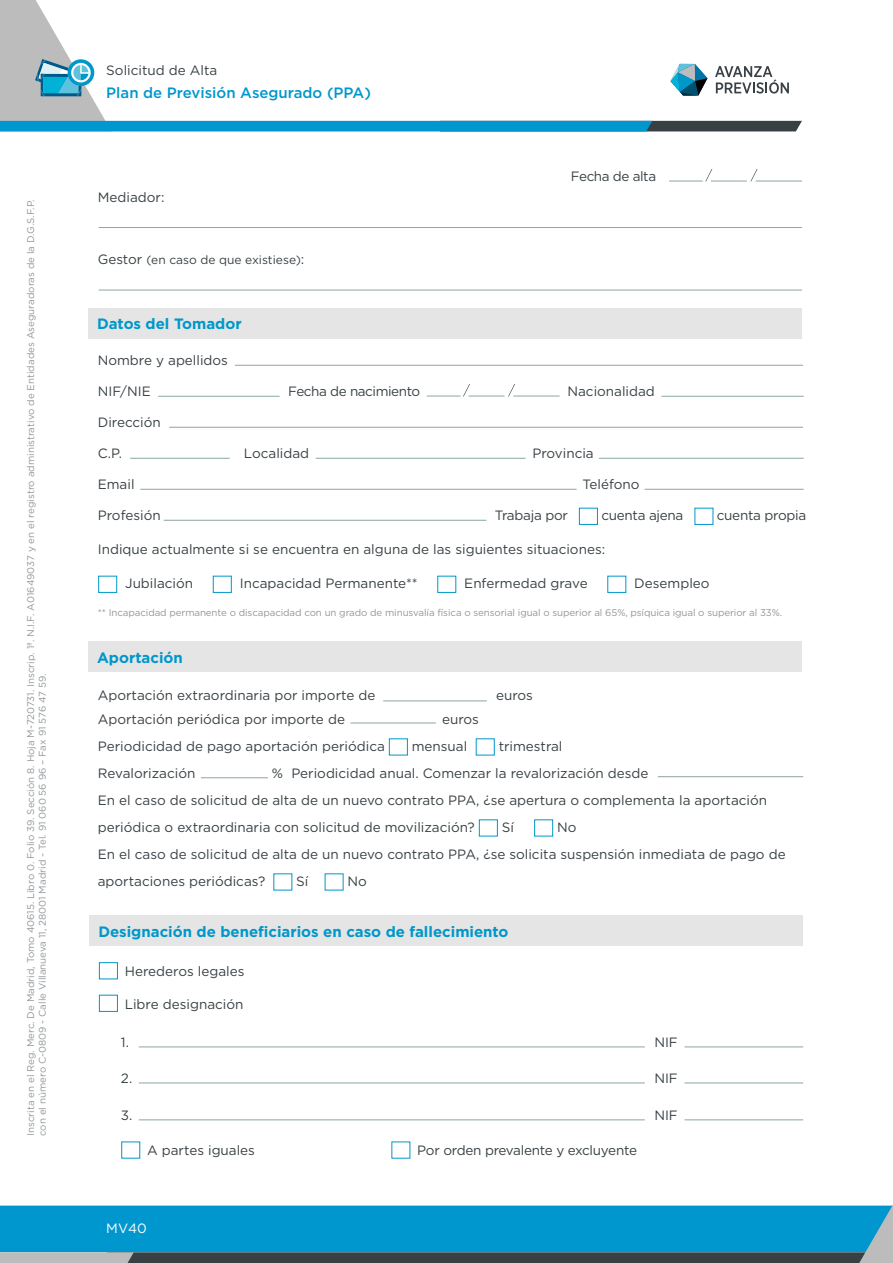
<style>
.page{position:relative;width:893px;height:1263px;background:#fff}
.page>*{position:absolute;margin:0;border:0;box-sizing:border-box;transform-origin:0 0}
.t1{font:700 15px "Gotham";color:#0097ca}
.t2{font:500 15px "Gotham";color:#0097cc}
.t3{font:13.5px/27px "Gotham";color:#384044}
.t4{font:13.5px "Gotham";letter-spacing:-.02em;color:#384044}
.t5{font:13.5px "Gotham";letter-spacing:-.03em;color:#384044}
.t6{font:13.5px "Gotham";color:#fff}
.t7{font:12px "Gotham";color:#384044}
.t8{font:9.75px/11.7px "Gotham";letter-spacing:-.005em;color:#92979b}
.s1{font-size:13.5px}
</style>
<div class="page">
<svg style="left:0;top:1205px;width:893px;height:58px;background:#148db9"></svg>
<svg style="left:0;top:0;width:802px;height:131px"></svg>
<hr style="left:99px;top:227px;width:703px;height:1px;background:#8aa7a1">
<hr style="left:99px;top:290px;width:703px;height:1px;background:#8aa7a1">
<svg style="left:705px;top:169px;width:7px;height:12px"></svg>
<svg style="left:750px;top:169px;width:7px;height:12px"></svg>
<hr style="left:669px;top:181px;width:34px;height:1px;background:#8aa7a1">
<hr style="left:711px;top:181px;width:36px;height:1px;background:#8aa7a1">
<hr style="left:756px;top:181px;width:46px;height:1px;background:#8aa7a1">
<hr style="left:235px;top:365px;width:568px;height:1px;background:#8aa7a1">
<hr style="left:158px;top:396px;width:122px;height:1px;background:#8aa7a1">
<hr style="left:661px;top:396px;width:143px;height:1px;background:#8aa7a1">
<svg style="left:463px;top:384px;width:7px;height:12px"></svg>
<svg style="left:508px;top:384px;width:7px;height:12px"></svg>
<hr style="left:427px;top:396px;width:33px;height:1px;background:#8aa7a1">
<hr style="left:469px;top:396px;width:35px;height:1px;background:#8aa7a1">
<hr style="left:513px;top:396px;width:47px;height:1px;background:#8aa7a1">
<hr style="left:169px;top:427px;width:634px;height:1px;background:#8aa7a1">
<hr style="left:130px;top:458px;width:100px;height:1px;background:#8aa7a1">
<hr style="left:316px;top:458px;width:210px;height:1px;background:#8aa7a1">
<hr style="left:599px;top:458px;width:205px;height:1px;background:#8aa7a1">
<hr style="left:140px;top:489px;width:437px;height:1px;background:#8aa7a1">
<hr style="left:645px;top:489px;width:159px;height:1px;background:#8aa7a1">
<hr style="left:164px;top:520px;width:322px;height:1px;background:#8aa7a1">
<div style="left:579px;top:508px;width:19px;height:17px;border:1px solid #0097ca"></div>
<div style="left:694px;top:508px;width:19px;height:17px;border:1px solid #0097ca"></div>
<div style="left:98px;top:576px;width:19px;height:17px;border:1px solid #0097ca"></div>
<div style="left:213px;top:576px;width:19px;height:17px;border:1px solid #0097ca"></div>
<div style="left:437px;top:576px;width:19px;height:17px;border:1px solid #0097ca"></div>
<div style="left:607px;top:576px;width:19px;height:17px;border:1px solid #0097ca"></div>
<div style="left:89px;top:308px;width:713px;height:30px;background:#e5e5e5"></div>
<div style="left:389px;top:738px;width:19px;height:17px;border:1px solid #0097ca"></div>
<div style="left:479px;top:819px;width:19px;height:17px;border:1px solid #0097ca"></div>
<div style="left:534px;top:819px;width:19px;height:17px;border:1px solid #0097ca"></div>
<hr style="left:658px;top:776px;width:145px;height:1px;background:#8aa7a1">
<hr style="left:201px;top:777px;width:67px;height:1px;background:#8aa7a1">
<hr style="left:383px;top:701px;width:104px;height:1px;background:#8aa7a1">
<div style="left:89px;top:641px;width:713px;height:31px;background:#e5e5e5"></div>
<div style="left:90px;top:915px;width:713px;height:31px;background:#e5e5e5"></div>
<hr style="left:139px;top:1047px;width:506px;height:1px;background:#8aa7a1">
<hr style="left:685px;top:1047px;width:118px;height:1px;background:#8aa7a1">
<hr style="left:139px;top:1083px;width:506px;height:1px;background:#8aa7a1">
<hr style="left:685px;top:1083px;width:118px;height:1px;background:#8aa7a1">
<hr style="left:139px;top:1119px;width:506px;height:1px;background:#8aa7a1">
<hr style="left:685px;top:1119px;width:118px;height:1px;background:#8aa7a1">
<div style="left:99px;top:962px;width:19px;height:17px;border:1px solid #0097ca"></div>
<div style="left:99px;top:995px;width:19px;height:17px;border:1px solid #0097ca"></div>
<hr style="left:350px;top:723px;width:86px;height:1px;background:#8aa7a1">
<p class="t8" style="left:25px;top:1136px;width:938px;rotate:-90deg">Inscrita en el Reg. Merc. De Madrid, Tomo 40615. Libro 0. Folio 39. Sección 8. Hoja M-720731. Inscrip. 1ª. N.I.F. A01649037 y en el registro administrativo de Entidades Aseguradoras de la D.G.S.F.P. con el número C-0809 - Calle Villanueva 11, 28001 Madrid - Tel. 91 060 56 96 – Fax 91 576 47 59.</p>
<p class="t3" style="left:106px;top:56px;width:112px">Solicitud de Alta</p>
<p class="t2" style="left:106px;top:83px;width:266px">Plan de Previsión Asegurado (PPA)</p>
<p class="t3" style="left:98px;top:184px;width:68px">Mediador:</p>
<p class="t7" style="left:98px;top:252px;width:208px"><span class="s1">Gestor</span> (en caso de que existiese)<span class="s1">:</span></p>
<p class="t1" style="left:97px;top:314px;width:146px">Datos del Tomador</p>
<p class="t5" style="left:571px;top:168px;width:87px">Fecha de alta</p>
<p class="t3" style="left:98px;top:347px;width:132px">Nombre y apellidos</p>
<p class="t3" style="left:98px;top:378px;width:55px">NIF/NIE</p>
<p class="t5" style="left:288px;top:383px;width:134px">Fecha de nacimiento</p>
<p class="t3" style="left:567px;top:378px;width:89px">Nacionalidad</p>
<p class="t3" style="left:98px;top:409px;width:65px">Dirección</p>
<p class="t3" style="left:98px;top:440px;width:26px">C.P.</p>
<p class="t3" style="left:244px;top:440px;width:67px">Localidad</p>
<p class="t3" style="left:532px;top:440px;width:63px">Provincia</p>
<p class="t3" style="left:98px;top:471px;width:38px">Email</p>
<p class="t3" style="left:583px;top:471px;width:59px">Teléfono</p>
<p class="t3" style="left:98px;top:502px;width:65px">Profesión</p>
<p class="t4" style="left:495px;top:507px;width:75px">Trabaja por</p>
<p class="t4" style="left:601px;top:507px;width:84px">cuenta ajena</p>
<p class="t4" style="left:717px;top:507px;width:91px">cuenta propia</p>
<p class="t3" style="left:98px;top:535px;width:509px">Indique actualmente si se encuentra en alguna de las siguientes situaciones:</p>
<p class="t3" style="left:125px;top:570px;width:69px">Jubilación</p>
<p class="t3" style="left:240px;top:570px;width:179px">Incapacidad Permanente**</p>
<p class="t3" style="left:464px;top:570px;width:125px">Enfermedad grave</p>
<p class="t3" style="left:634px;top:570px;width:77px">Desempleo</p>
<p class="t8" style="left:98px;top:606px;width:686px">** Incapacidad permanente o discapacidad con un grado de minusvalía física o sensorial igual o superior al 65%, psíquica igual o superior al 33%.</p>
<p class="t1" style="left:97px;top:647px;width:87px">Aportación</p>
<p class="t3" style="left:98px;top:682px;width:279px">Aportación extraordinaria por importe de</p>
<p class="t3" style="left:496px;top:682px;width:38px">euros</p>
<p class="t3" style="left:98px;top:705px;width:249px">Aportación periódica por importe de</p>
<p class="t3" style="left:442px;top:705px;width:38px">euros</p>
<p class="t3" style="left:98px;top:732px;width:289px">Periodicidad de pago aportación periódica</p>
<p class="t3" style="left:412px;top:732px;width:57px">mensual</p>
<p class="t3" style="left:499px;top:732px;width:65px">trimestral</p>
<p class="t3" style="left:98px;top:759px;width:99px">Revalorización</p>
<p class="t3" style="left:98px;top:759px;width:671px;text-indent:174px">% Periodicidad anual. Comenzar la revalorización desde<br>En el caso de solicitud de alta de un nuevo contrato PPA, ¿se apertura o complementa la aportación periódica o extraordinaria con solicitud de movilización?</p>
<p class="t3" style="left:502px;top:813px;width:14px">Sí</p>
<p class="t3" style="left:98px;top:813px;width:689px;text-indent:459px">No<br>En el caso de solicitud de alta de un nuevo contrato PPA, ¿se solicita suspensión inmediata de pago de aportaciones periódicas?</p>
<p class="t3" style="left:296px;top:867px;width:14px">Sí</p>
<p class="t3" style="left:348px;top:867px;width:21px">No</p>
<p class="t1" style="left:98px;top:921px;width:412px">Designación de beneficiarios en caso de fallecimiento</p>
<p class="t3" style="left:125px;top:958px;width:121px">Herederos legales</p>
<p class="t3" style="left:125px;top:990px;width:120px">Libre designación</p>
<p class="t3" style="left:121px;top:1028px;width:10px">1.</p>
<p class="t3" style="left:654px;top:1028px;width:25px">NIF</p>
<p class="t3" style="left:121px;top:1064px;width:13px">2.</p>
<p class="t3" style="left:654px;top:1064px;width:25px">NIF</p>
<p class="t3" style="left:121px;top:1101px;width:13px">3.</p>
<p class="t3" style="left:654px;top:1101px;width:25px">NIF</p>
<p class="t3" style="left:147px;top:1137px;width:109px">A partes iguales</p>
<p class="t4" style="left:417px;top:1142px;width:221px">Por orden prevalente y excluyente</p>
<p class="t6" style="left:106px;top:1219px;width:42px">MV40</p>
</div>
